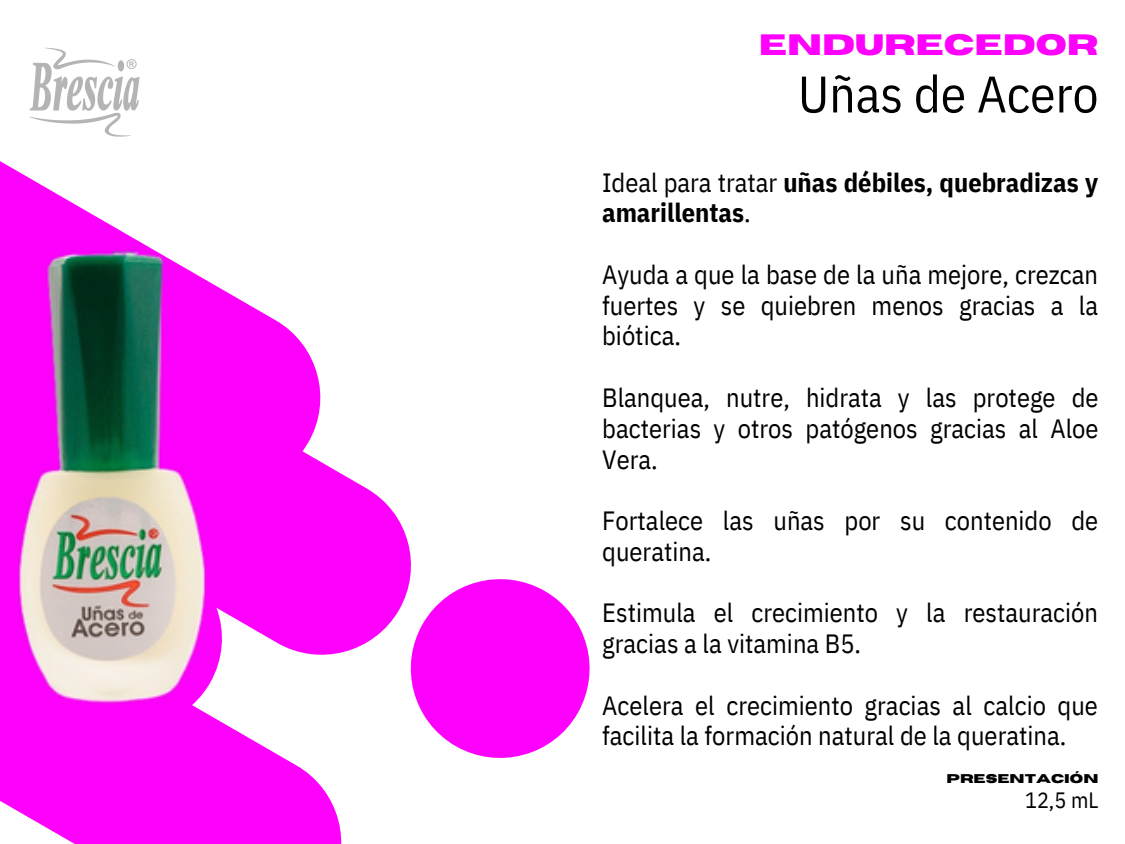
<style>
.page{position:relative;width:1125px;height:844px;background:#fff}
.page>*{position:absolute;margin:0;border:0;box-sizing:border-box;transform-origin:0 0}
.t1{font:51.3px "IBM Plex Sans Cond";color:#000}
.t2{font:700 29.4px "Horizon";color:#fe01fd}
.t3{font:26.4px/30.9px "IBM Plex Sans Cond";color:#000}
.t4{font:700 26.4px/30.9px "IBM Plex Sans Cond";color:#000}
.t5{font:22.2px "IBM Plex Sans Cond";color:#000}
.t6{font:700 12.6px "Horizon";color:#000}
.s1{font-weight:400}
</style>
<div class="page">
<img style="left:29px;top:47px;width:111px;height:90px">
<img style="left:0;top:161px;width:590px;height:683px">
<p class="t2" style="left:759px;top:31px;width:341px">ENDURECEDOR</p>
<h1 class="t1" style="left:798px;top:60px;width:302px">Uñas de Acero</h1>
<p class="t4" style="left:602px;top:166px;width:498px"><span class="s1">Ideal para tratar</span> uñas débiles, quebradizas y amarillentas<span class="s1">.</span></p>
<p class="t3" style="left:602px;top:258px;width:498px;text-align:justify">Ayuda a que la base de la uña mejore, crezcan fuertes y se quiebren menos gracias a la biótica.</p>
<p class="t3" style="left:602px;top:382px;width:498px;text-align:justify">Blanquea, nutre, hidrata y las protege de bacterias y otros patógenos gracias al Aloe Vera.</p>
<p class="t3" style="left:602px;top:505px;width:498px">Fortalece las uñas por su contenido de queratina.</p>
<p class="t3" style="left:602px;top:597px;width:497px">Estimula el crecimiento y la restauración gracias a la vitamina B5.</p>
<p class="t3" style="left:602px;top:689px;width:497px">Acelera el crecimiento gracias al calcio que facilita la formación natural de la queratina.</p>
<p class="t6" style="left:947px;top:773px;width:153px">PRESENTACIÓN</p>
<p class="t5" style="left:1025px;top:785px;width:75px">12,5 mL</p>
</div>
